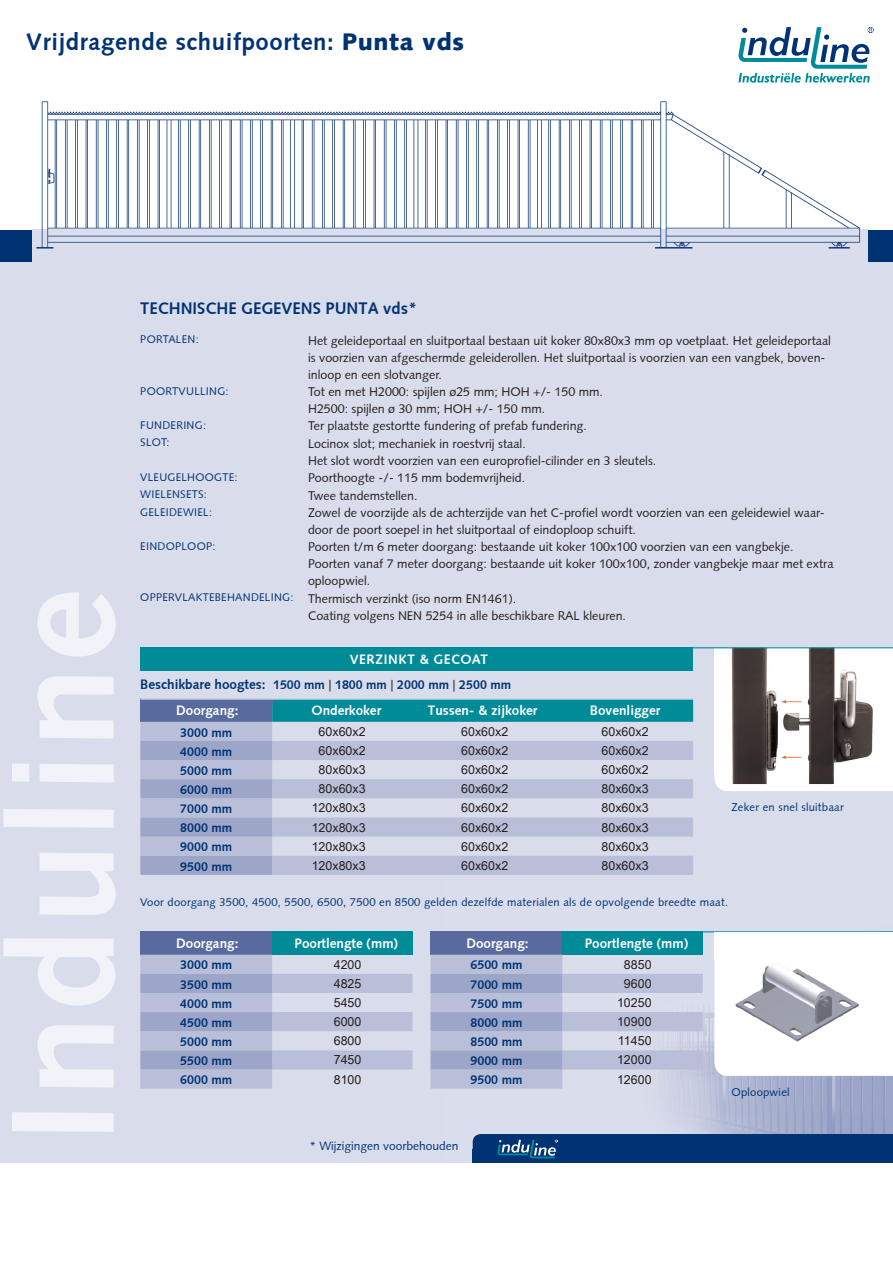
<style>
.page{position:relative;width:893px;height:1263px;background:#fff}
.page>*{position:absolute;margin:0;border:0;box-sizing:border-box;transform-origin:0 0}
.t1{font:700 147px "Syntax";letter-spacing:.03em;color:#f2f3f8}
.t2{font:700 24px "Syntax";letter-spacing:.025em;color:#013374}
.t3{font:700 16.5px "Syntax";color:#013374}
.t4{font:700 13.5px "Syntax";color:#fff}
.t5{font:700 13.5px "Syntax";letter-spacing:.045em;color:#fff}
.t6{font:12.45px/17px "Syntax";color:#231f20}
.t7{font:12.45px "Arial";color:#231f20}
.t8{font:700 12.45px "Syntax";color:#013374}
.t9{font:12px "Syntax";color:#013374}
.t10{font:11.25px "Syntax";letter-spacing:.02em;color:#013374}
.t11{font:10.95px "Syntax";letter-spacing:.025em;color:#013374}
.s1{font-weight:900}
.s2{font-size:13.5px}
.s3{font-family:"Arial";font-weight:400;color:#231f20}
</style>
<div class="page">
<div style="left:0;top:254px;width:893px;height:942px;background:#d9ddeb"></div>
<img style="left:472px;top:932px;width:421px;height:231px">
<div style="left:473px;top:1134px;width:420px;height:29px;background:#013374"></div>
<div style="left:0;top:230px;width:893px;height:31px;background:#013374"></div>
<svg style="left:738px;top:27px;width:135px;height:56px"></svg>
<div style="left:0;top:1163px;width:893px;height:100px;background:#fff"></div>
<div style="left:714px;top:648px;width:179px;height:143px;background:#fff"></div>
<img style="left:726px;top:648px;width:152px;height:136px">
<hr style="left:140px;top:647px;width:753px;height:1px;background:#008b99">
<div style="left:140px;top:647px;width:553px;height:24px;background:#008b99"></div>
<div style="left:140px;top:698px;width:132px;height:24px;background:#596b9e"></div>
<svg style="left:140px;top:722px;width:553px;height:153px;fill:#bcc1d9"></svg>
<svg style="left:140px;top:741px;width:132px;height:134px;background:#a9b1cf"></svg>
<div style="left:272px;top:700px;width:421px;height:22px;background:#008b99"></div>
<hr style="left:140px;top:698px;width:556px;height:2px;background:#d9ddeb">
<div style="left:140px;top:931px;width:132px;height:24px;background:#596b9e"></div>
<div style="left:272px;top:931px;width:140px;height:24px;background:#008b99"></div>
<svg style="left:140px;top:955px;width:272px;height:134px"></svg>
<div style="left:431px;top:931px;width:131px;height:24px;background:#596b9e"></div>
<div style="left:562px;top:931px;width:141px;height:24px;background:#008b99"></div>
<svg style="left:431px;top:955px;width:272px;height:134px"></svg>
<hr style="left:563px;top:931px;width:330px;height:1px;background:#008b99">
<div style="left:714px;top:932px;width:179px;height:144px;background:#fff"></div>
<img style="left:730px;top:957px;width:134px;height:90px">
<img style="left:32px;top:101px;width:835px;height:129px">
<img style="left:32px;top:230px;width:835px;height:31px">
<p class="t2" style="left:26px;top:28px;width:439px">Vrijdragende schuifpoorten: <span class="s1">Punta vds</span></p>
<p class="t1" style="left:-21px;top:1142px;width:555px;rotate:-90deg">Induline</p>
<p class="t3" style="left:140px;top:299px;width:278px">TECHNISCHE GEGEVENS PUNTA vds*</p>
<p class="t11" style="left:140px;top:333px;width:60px">PORTALEN:</p>
<p class="t6" style="left:308px;top:332px;width:524px">Het geleideportaal en sluitportaal bestaan uit koker 80x80x3 mm op voetplaat. Het geleideportaal is voorzien van afgeschermde geleiderollen. Het sluitportaal is voorzien van een vangbek, boven&shy;inloop en een slotvanger.</p>
<p class="t11" style="left:140px;top:384px;width:90px">POORTVULLING:</p>
<p class="t6" style="left:308px;top:383px;width:296px">Tot en met H2000: spijlen ø25 mm; HOH +/- 150 mm.</p>
<p class="t6" style="left:308px;top:400px;width:239px">H2500: spijlen ø 30 mm; HOH +/- 150 mm.</p>
<p class="t11" style="left:140px;top:419px;width:67px">FUNDERING:</p>
<p class="t6" style="left:308px;top:418px;width:280px">Ter plaatste gestortte fundering of prefab fundering.</p>
<p class="t11" style="left:140px;top:436px;width:31px">SLOT:</p>
<p class="t6" style="left:308px;top:435px;width:350px">Locinox slot; mechaniek in roestvrij staal.<br>Het slot wordt voorzien van een europrofiel-cilinder en 3 sleutels.</p>
<p class="t11" style="left:140px;top:470px;width:99px">VLEUGELHOOGTE:</p>
<p class="t6" style="left:308px;top:469px;width:219px">Poorthoogte -/- 115 mm bodemvrijheid.</p>
<p class="t11" style="left:140px;top:488px;width:68px">WIELENSETS:</p>
<p class="t6" style="left:308px;top:487px;width:111px">Twee tandemstellen.</p>
<p class="t11" style="left:140px;top:505px;width:73px">GELEIDEWIEL:</p>
<p class="t6" style="left:308px;top:504px;width:518px">Zowel de voorzijde als de achterzijde van het C-profiel wordt voorzien van een geleidewiel waar&shy;door de poort soepel in het sluitportaal of eindoploop schuift.</p>
<p class="t11" style="left:140px;top:540px;width:77px">EINDOPLOOP:</p>
<p class="t6" style="left:308px;top:539px;width:527px">Poorten t/m 6 meter doorgang: bestaande uit koker 100x100 voorzien van een vangbekje.<br>Poorten vanaf 7 meter doorgang: bestaande uit koker 100x100, zonder vangbekje maar met extra oploopwiel.</p>
<p class="t11" style="left:140px;top:591px;width:155px">OPPERVLAKTEBEHANDELING:</p>
<p class="t6" style="left:308px;top:590px;width:210px">Thermisch verzinkt (iso norm EN1461).</p>
<p class="t6" style="left:308px;top:607px;width:319px">Coating volgens NEN 5254 in alle beschikbare RAL kleuren.</p>
<p class="t5" style="left:350px;top:652px;width:140px">VERZINKT &amp; GECOAT</p>
<p class="t8" style="left:140px;top:677px;width:372px"><span class="s2">Beschikbare hoogtes:</span> 1500 mm <span class="s3">|</span> 1800 mm <span class="s3">|</span> 2000 mm <span class="s3">|</span> 2500 mm</p>
<p class="t4" style="left:176px;top:703px;width:64px">Doorgang:</p>
<p class="t4" style="left:311px;top:703px;width:71px">Onderkoker</p>
<p class="t4" style="left:428px;top:703px;width:111px">Tussen- &amp; zijkoker</p>
<p class="t4" style="left:590px;top:703px;width:72px">Bovenligger</p>
<p class="t8" style="left:180px;top:725px;width:53px">3000 mm</p>
<p class="t7" style="left:319px;top:722px;width:49px">60x60x2</p>
<p class="t7" style="left:461px;top:722px;width:49px">60x60x2</p>
<p class="t7" style="left:602px;top:722px;width:49px">60x60x2</p>
<p class="t8" style="left:180px;top:744px;width:53px">4000 mm</p>
<p class="t7" style="left:319px;top:741px;width:49px">60x60x2</p>
<p class="t7" style="left:461px;top:741px;width:49px">60x60x2</p>
<p class="t7" style="left:602px;top:741px;width:49px">60x60x2</p>
<p class="t8" style="left:180px;top:763px;width:53px">5000 mm</p>
<p class="t7" style="left:319px;top:761px;width:49px">80x60x3</p>
<p class="t7" style="left:461px;top:761px;width:49px">60x60x2</p>
<p class="t7" style="left:602px;top:761px;width:49px">60x60x2</p>
<p class="t8" style="left:180px;top:782px;width:53px">6000 mm</p>
<p class="t7" style="left:319px;top:780px;width:49px">80x60x3</p>
<p class="t7" style="left:461px;top:780px;width:49px">60x60x2</p>
<p class="t7" style="left:602px;top:780px;width:49px">80x60x3</p>
<p class="t8" style="left:180px;top:802px;width:53px">7000 mm</p>
<p class="t7" style="left:312px;top:799px;width:55px">120x80x3</p>
<p class="t7" style="left:461px;top:799px;width:49px">60x60x2</p>
<p class="t7" style="left:602px;top:799px;width:49px">80x60x3</p>
<p class="t8" style="left:180px;top:821px;width:53px">8000 mm</p>
<p class="t7" style="left:312px;top:818px;width:55px">120x80x3</p>
<p class="t7" style="left:461px;top:818px;width:49px">60x60x2</p>
<p class="t7" style="left:602px;top:818px;width:49px">80x60x3</p>
<p class="t8" style="left:180px;top:840px;width:53px">9000 mm</p>
<p class="t7" style="left:312px;top:837px;width:55px">120x80x3</p>
<p class="t7" style="left:461px;top:837px;width:49px">60x60x2</p>
<p class="t7" style="left:602px;top:837px;width:49px">80x60x3</p>
<p class="t8" style="left:180px;top:859px;width:53px">9500 mm</p>
<p class="t7" style="left:312px;top:856px;width:55px">120x80x3</p>
<p class="t7" style="left:461px;top:856px;width:49px">60x60x2</p>
<p class="t7" style="left:602px;top:856px;width:49px">80x60x3</p>
<p class="t10" style="left:731px;top:800px;width:114px">Zeker en snel sluitbaar</p>
<p class="t10" style="left:140px;top:895px;width:589px">Voor doorgang 3500, 4500, 5500, 6500, 7500 en 8500 gelden dezelfde materialen als de opvolgende breedte maat.</p>
<p class="t4" style="left:176px;top:936px;width:64px">Doorgang:</p>
<p class="t4" style="left:295px;top:936px;width:105px">Poortlengte (mm)</p>
<p class="t8" style="left:180px;top:958px;width:53px">3000 mm</p>
<p class="t7" style="left:334px;top:955px;width:29px">4200</p>
<p class="t8" style="left:180px;top:977px;width:53px">3500 mm</p>
<p class="t7" style="left:334px;top:974px;width:29px">4825</p>
<p class="t8" style="left:180px;top:996px;width:53px">4000 mm</p>
<p class="t7" style="left:334px;top:993px;width:29px">5450</p>
<p class="t8" style="left:180px;top:1015px;width:53px">4500 mm</p>
<p class="t7" style="left:334px;top:1013px;width:29px">6000</p>
<p class="t8" style="left:180px;top:1034px;width:53px">5000 mm</p>
<p class="t7" style="left:334px;top:1032px;width:29px">6800</p>
<p class="t8" style="left:180px;top:1054px;width:53px">5500 mm</p>
<p class="t7" style="left:334px;top:1051px;width:29px">7450</p>
<p class="t8" style="left:180px;top:1073px;width:53px">6000 mm</p>
<p class="t7" style="left:334px;top:1070px;width:29px">8100</p>
<p class="t4" style="left:466px;top:936px;width:64px">Doorgang:</p>
<p class="t4" style="left:585px;top:936px;width:105px">Poortlengte (mm)</p>
<p class="t8" style="left:470px;top:958px;width:53px">6500 mm</p>
<p class="t7" style="left:624px;top:955px;width:29px">8850</p>
<p class="t8" style="left:470px;top:977px;width:53px">7000 mm</p>
<p class="t7" style="left:624px;top:974px;width:29px">9600</p>
<p class="t8" style="left:470px;top:996px;width:53px">7500 mm</p>
<p class="t7" style="left:617px;top:993px;width:36px">10250</p>
<p class="t8" style="left:470px;top:1015px;width:53px">8000 mm</p>
<p class="t7" style="left:617px;top:1013px;width:36px">10900</p>
<p class="t8" style="left:470px;top:1034px;width:53px">8500 mm</p>
<p class="t7" style="left:618px;top:1032px;width:35px">11450</p>
<p class="t8" style="left:470px;top:1054px;width:53px">9000 mm</p>
<p class="t7" style="left:617px;top:1051px;width:36px">12000</p>
<p class="t8" style="left:470px;top:1073px;width:53px">9500 mm</p>
<p class="t7" style="left:617px;top:1070px;width:36px">12600</p>
<p class="t9" style="left:309px;top:1138px;width:151px">* Wijzigingen voorbehouden</p>
<p class="t10" style="left:731px;top:1085px;width:60px">Oploopwiel</p>
</div>
